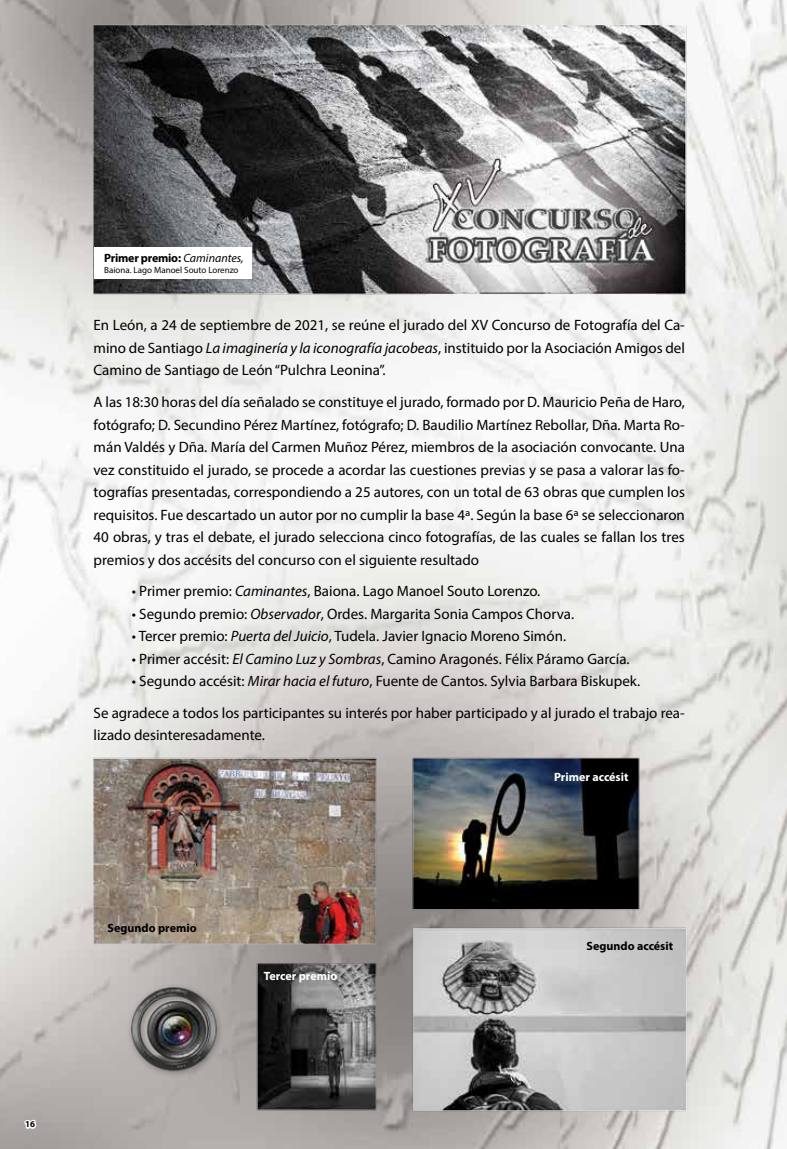
<style>
.page{position:relative;width:787px;height:1149px;background:#fff}
.page>*{position:absolute;margin:0;border:0;box-sizing:border-box;transform-origin:0 0}
.t1{font:15px/22.5px "Myriad Pro";color:#000;text-align:justify}
.t2{font:700 12px "Myriad Pro";color:#000}
.t3{font:700 12px "Myriad Pro";color:#fff}
.t4{font:700 12px "Myriad Pro";letter-spacing:-.02em;color:#000}
.t5{font:9px "Myriad Pro";color:#000}
.t6{font:700 9px "Myriad Pro";color:#000}
.s1{font-weight:400;font-style:italic}
.s2{font-style:italic}
</style>
<div class="page">
<img style="left:0;top:0;width:787px;height:1146px">
<div style="left:94px;top:247px;width:157px;height:32px;background:#fff"></div>
<svg style="left:22px;top:1117px;width:16px;height:21px"></svg>
<p class="t6" style="left:25px;top:1117px;width:11px">16</p>
<p class="t4" style="left:104px;top:250px;width:141px">Primer premio: <span class="s1">Caminantes,</span></p>
<p class="t5" style="left:104px;top:264px;width:136px">Baiona. Lago Manoel Souto Lorenzo</p>
<p class="t1" style="left:94px;top:314px;width:593px">En León, a 24 de septiembre de 2021, se reúne el jurado del XV Concurso de Fotografía del Ca&shy;mino de Santiago <span class="s2">La imaginería y la iconografía jacobeas</span>, instituido por la Asociación Amigos del Camino de Santiago de León “Pulchra Leonina”.</p>
<p class="t1" style="left:94px;top:390px;width:593px">A las 18:30 horas del día señalado se constituye el jurado, formado por D. Mauricio Peña de Haro, fotógrafo; D. Secundino Pérez Martínez, fotógrafo; D. Baudilio Martínez Rebollar, Dña. Marta Ro&shy;mán Valdés y Dña. María del Carmen Muñoz Pérez, miembros de la asociación convocante. Una vez constituido el jurado, se procede a acordar las cuestiones previas y se pasa a valorar las fo&shy;tografías presentadas, correspondiendo a 25 autores, con un total de 63 obras que cumplen los requisitos. Fue descartado un autor por no cumplir la base 4ª. Según la base 6ª se seleccionaron 40 obras, y tras el debate, el jurado selecciona cinco fotografías, de las cuales se fallan los tres premios y dos accésits del concurso con el siguiente resultado</p>
<p class="t1" style="left:132px;top:579px;width:410px">• Primer premio: <span class="s2">Caminantes</span>, Baiona. Lago Manoel Souto Lorenzo.</p>
<p class="t1" style="left:132px;top:602px;width:444px">• Segundo premio: <span class="s2">Observador</span>, Ordes. Margarita Sonia Campos Chorva.</p>
<p class="t1" style="left:132px;top:624px;width:436px">• Tercer premio: <span class="s2">Puerta del Juicio</span>, Tudela. Javier Ignacio Moreno Simón.</p>
<p class="t1" style="left:132px;top:647px;width:499px">• Primer accésit: <span class="s2">El Camino Luz y Sombras</span>, Camino Aragonés. Félix Páramo García.</p>
<p class="t1" style="left:94px;top:665px;width:592px;line-height:31.5px;text-align:center">• Segundo accésit: <span class="s2">Mirar hacia el futuro</span>, Fuente de Cantos. Sylvia Barbara Biskupek.<br>Se agradece a todos los participantes su interés por haber participado y al jurado el trabajo rea-</p>
<p class="t1" style="left:94px;top:723px;width:173px">lizado desinteresadamente.</p>
<p class="t2" style="left:108px;top:920px;width:90px">Segundo premio</p>
<p class="t3" style="left:264px;top:967px;width:75px">Tercer premio</p>
<p class="t3" style="left:554px;top:769px;width:76px">Primer accésit</p>
<p class="t2" style="left:586px;top:938px;width:88px">Segundo accésit</p>
</div>
